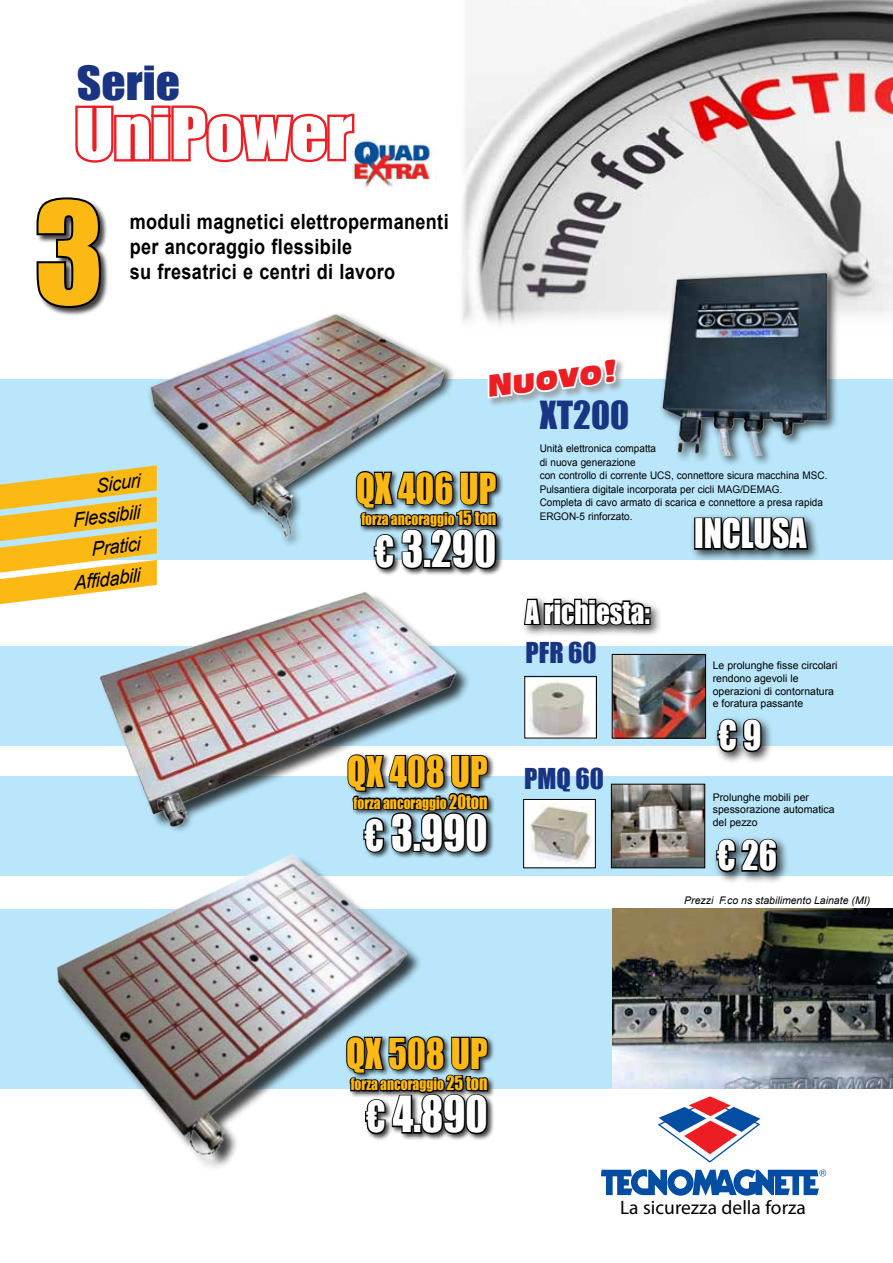
<style>
.page{position:relative;width:893px;height:1263px;background:#fff}
.page>*{position:absolute;margin:0;border:0;box-sizing:border-box;transform-origin:0 0}
.t1{font:129.6px "Impact";color:#fdb913}
.t2{font:64.8px "Impact";color:#fff;scale:1.1 1}
.t3{font:45.9px "Impact";color:#fff;scale:.9 1}
.t4{font:43.2px "Impact";color:#193482;scale:1.1 1}
.t5{font:39px "Impact";color:#fdb913;scale:.9 1}
.t6{font:37.5px "Impact";color:#fff;scale:.9 1}
.t7{font:35.55px "Impact";color:#193482}
.t8{font:30px "Impact";color:#fff;scale:.9 1}
.t9{font:30px "Antique Olive Compact";color:#ed1d24}
.t10{font:26.4px "Impact";color:#193482}
.t11{font:700 21px/25.2px "Arial";letter-spacing:.02em;color:#000;scale:.86 1}
.t12{font:italic 19.5px "Arial";color:#000;scale:.95 1}
.t13{font:19.5px "Myriad Pro";color:#000}
.t14{font:15px "Impact";color:#fdb913;scale:.9 1}
.t15{font:10.5px/13.5px "Arial";color:#000;scale:.95 1}
.t16{font:10.5px/12.8px "Arial";color:#000}
.t17{font:italic 10.5px "Arial";color:#000}
.s1{font-size:18px}
.s2{font-size:39.6px}
</style>
<div class="page">
<div style="left:0;top:380px;width:893px;height:180px;background:#b9e6fa"></div>
<div style="left:0;top:646px;width:893px;height:100px;background:#b9e6fa"></div>
<div style="left:0;top:776px;width:893px;height:100px;background:#b9e6fa"></div>
<div style="left:0;top:909px;width:893px;height:180px;background:#b9e6fa"></div>
<img style="left:613px;top:786px;width:90px;height:80px">
<div style="left:611px;top:784px;width:94px;height:84px;border:1px solid #000"></div>
<img style="left:525px;top:801px;width:69px;height:65px">
<div style="left:523px;top:799px;width:73px;height:69px;border:1px solid #000"></div>
<img style="left:614px;top:656px;width:90px;height:80px">
<div style="left:612px;top:654px;width:94px;height:84px;border:1px solid #000"></div>
<img style="left:526px;top:678px;width:69px;height:58px">
<div style="left:524px;top:676px;width:73px;height:62px;border:1px solid #000"></div>
<img style="left:357px;top:135px;width:74px;height:53px">
<img style="left:146px;top:313px;width:313px;height:232px">
<img style="left:462px;top:0;width:431px;height:325px">
<img style="left:99px;top:592px;width:368px;height:163px">
<div style="left:659px;top:269px;width:180px;height:198px;background:#000;opacity:.75"></div>
<img style="left:652px;top:270px;width:185px;height:188px">
<div style="left:36px;top:197px;width:74px;height:120px;background:#000;opacity:.75"></div>
<svg style="left:36px;top:105px;width:321px;height:205px"></svg>
<svg style="left:0;top:465px;width:157px;height:139px"></svg>
<img style="left:56px;top:755px;width:364px;height:413px">
<img style="left:612px;top:909px;width:281px;height:180px">
<svg style="left:658px;top:1096px;width:102px;height:67px"></svg>
<svg style="left:601px;top:1169px;width:225px;height:27px"></svg>
<div style="left:690px;top:513px;width:130px;height:49px;background:#000;opacity:.75"></div>
<div style="left:694px;top:517px;width:10px;height:33px;border:3px solid #000"></div>
<svg style="left:703px;top:513px;width:107px;height:39px;background:#354348"></svg>
<div style="left:714px;top:715px;width:60px;height:49px;background:#000;opacity:.75"></div>
<svg style="left:716px;top:717px;width:47px;height:37px;background:#4f5c63"></svg>
<div style="left:713px;top:835px;width:76px;height:49px;background:#000;opacity:.75"></div>
<svg style="left:715px;top:837px;width:64px;height:37px;background:#43545b"></svg>
<div style="left:354px;top:469px;width:150px;height:107px;background:#000;opacity:.75"></div>
<svg style="left:355px;top:461px;width:143px;height:110px"></svg>
<div style="left:346px;top:753px;width:149px;height:107px;background:#000;opacity:.75"></div>
<svg style="left:346px;top:745px;width:144px;height:109px"></svg>
<div style="left:344px;top:1034px;width:151px;height:107px;background:#000;opacity:.75"></div>
<svg style="left:345px;top:1035px;width:145px;height:101px;background:#525b5f"></svg>
<div style="left:487px;top:358px;width:138px;height:49px;background:#919396;opacity:.75"></div>
<svg style="left:486px;top:358px;width:133px;height:49px"></svg>
<div style="left:520px;top:595px;width:143px;height:42px;background:#000;opacity:.75"></div>
<svg style="left:522px;top:595px;width:124px;height:32px"></svg>
<div style="left:644px;top:607px;width:7px;height:7px;border:3px solid #000"></div>
<div style="left:644px;top:618px;width:7px;height:7px;border:3px solid #000"></div>
<h3 class="t4" style="left:77px;top:49px;width:95px">Serie</h3>
<h2 class="t2" style="left:75px;top:83px;width:254px">UniPower</h2>
<h1 class="t1" style="left:35px;top:153px;width:70px">3</h1>
<h3 class="t11" style="left:130px;top:209px;width:372px">moduli magnetici elettropermanenti per ancoraggio flessibile<br>su fresatrici e centri di lavoro</h3>
<h3 class="t9" style="left:484px;top:368px;width:132px;rotate:-7deg">Nuovo!</h3>
<h3 class="t7" style="left:540px;top:387px;width:91px">XT200</h3>
<h3 class="t12" style="left:94px;top:473px;width:48px;rotate:-7deg">Sicuri</h3>
<h3 class="t12" style="left:71px;top:507px;width:73px;rotate:-7deg">Flessibili</h3>
<h3 class="t12" style="left:89px;top:537px;width:53px;rotate:-7deg">Pratici</h3>
<h3 class="t12" style="left:72px;top:570px;width:72px;rotate:-7deg">Affidabili</h3>
<h3 class="t5" style="left:356px;top:458px;width:158px">QX 406 UP</h3>
<h3 class="t14" style="left:361px;top:508px;width:152px">forza ancoraggio <span class="s1">15 ton</span></h3>
<h3 class="t3" style="left:375px;top:514px;width:136px"><span class="s2">€</span> 3.290</h3>
<h3 class="t5" style="left:347px;top:741px;width:157px">QX 408 UP</h3>
<h3 class="t14" style="left:354px;top:791px;width:151px">forza ancoraggio <span class="s1">20ton</span></h3>
<h3 class="t3" style="left:365px;top:797px;width:138px"><span class="s2">€</span> 3.990</h3>
<p class="t15" style="left:540px;top:442px;width:304px">Unità elettronica compatta<br>di nuova generazione<br>con controllo di corrente UCS, connettore sicura macchina MSC.<br>Pulsantiera digitale incorporata per cicli MAG/DEMAG.<br>Completa di cavo armato di scarica e connettore a presa rapida ERGON-5 rinforzato.</p>
<h3 class="t6" style="left:694px;top:505px;width:127px">INCLUSA</h3>
<h3 class="t8" style="left:526px;top:589px;width:140px">A richiesta:</h3>
<h3 class="t10" style="left:526px;top:632px;width:73px">PFR 60</h3>
<h3 class="t10" style="left:524px;top:758px;width:81px">PMQ 60</h3>
<p class="t16" style="left:713px;top:659px;width:126px">Le prolunghe fisse circolari rendono agevoli le operazioni di contornatura e foratura passante</p>
<h3 class="t6" style="left:719px;top:706px;width:48px">€ 9</h3>
<p class="t16" style="left:713px;top:790px;width:123px">Prolunghe mobili per spessorazione automatica del pezzo</p>
<h3 class="t6" style="left:718px;top:827px;width:67px">€ 26</h3>
<p class="t17" style="left:684px;top:893px;width:187px">Prezzi F.co ns stabilimento Lainate (MI)</p>
<h3 class="t5" style="left:346px;top:1023px;width:159px">QX 508 UP</h3>
<h3 class="t14" style="left:351px;top:1073px;width:154px">forza ancoraggio <span class="s1">25 ton</span></h3>
<h3 class="t3" style="left:367px;top:1079px;width:136px"><span class="s2">€</span> 4.890</h3>
<h3 class="t13" style="left:620px;top:1195px;width:187px">La sicurezza della forza</h3>
</div>
